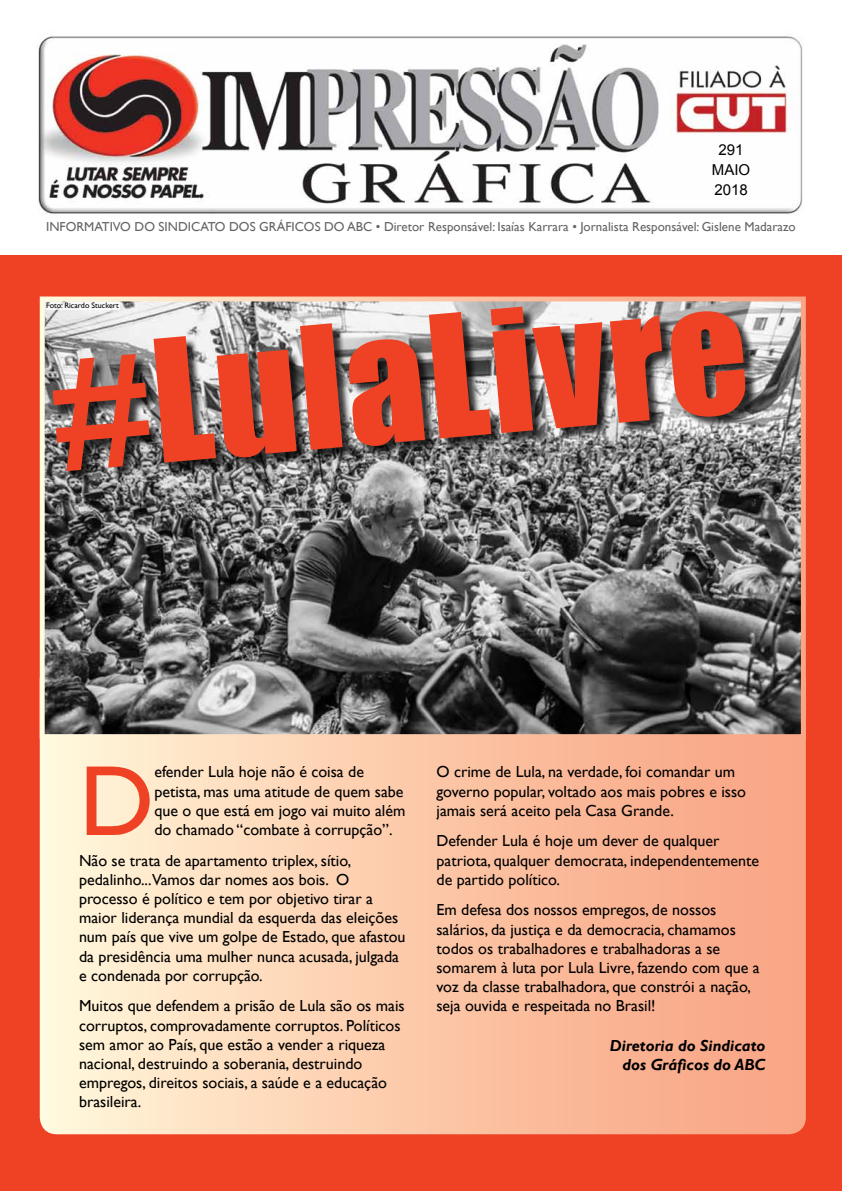
<style>
.page{position:relative;width:842px;height:1191px;background:#fff}
.page>*{position:absolute;margin:0;border:0;box-sizing:border-box;transform-origin:0 0}
.t1{font:157px "Impact";color:#ef4123}
.t2{font:100.4px "Gill Sans";color:#ef4123}
.t3{font:16px/19.2px "Gill Sans";color:#000}
.t4{font:italic 700 16px/19.2px "Gill Sans";color:#000;text-align:right}
.t5{font:15px/20px "Arial";color:#000;text-align:center}
.t6{font:13px "Gill Sans";color:#636466}
.t7{font:8px "Gill Sans";color:#000}
</style>
<div class="page">
<div style="left:0;top:255px;width:842px;height:936px;background:#ef4123"></div>
<img style="left:38px;top:36px;width:765px;height:178px">
<svg style="left:40px;top:739px;width:766px;height:395px;background:#fccaab"></svg>
<img style="left:46px;top:302px;width:754px;height:431px">
<div style="left:40px;top:296px;width:766px;height:443px;border:5px solid #fff"></div>
<div style="left:54px;top:308px;width:703px;height:175px;background:#000;opacity:.75"></div>
<div style="left:46px;top:302px;width:74px;height:8px;background:#fff"></div>
<p class="t5" style="left:712px;top:140px;width:40px">291<br>MAIO<br>2018</p>
<p class="t6" style="left:46px;top:219px;width:751px">INFORMATIVO DO SINDICATO DOS GRÁFICOS DO ABC • Diretor Responsável: Isaías Karrara • Jornalista Responsável: Gislene Madarazo</p>
<p class="t7" style="left:46px;top:300px;width:74px">Foto: Ricardo Stuckert</p>
<h1 class="t1" style="left:41px;top:289px;width:685px;rotate:-5deg">#LulaLivre</h1>
<h2 class="t2" style="left:79px;top:743px;width:77px">D</h2>
<p class="t3" style="left:154px;top:762px;width:253px">efender Lula hoje não é coisa de petista, mas uma atitude de quem sabe que o que está em jogo vai muito além do chamado “combate à corrupção”.</p>
<p class="t3" style="left:79px;top:851px;width:328px">Não se trata de apartamento triplex, sítio, pedalinho...Vamos dar nomes aos bois. O processo é político e tem por objetivo tirar a maior liderança mundial da esquerda das eleições num país que vive um golpe de Estado, que afastou da presidência uma mulher nunca acusada, julgada e condenada por corrupção.</p>
<p class="t3" style="left:79px;top:996px;width:327px">Muitos que defendem a prisão de Lula são os mais corruptos, comprovadamente corruptos. Políticos sem amor ao País, que estão a vender a riqueza nacional, destruindo a soberania, destruindo empregos, direitos sociais, a saúde e a educação brasileira.</p>
<p class="t3" style="left:436px;top:762px;width:311px">O crime de Lula, na verdade, foi comandar um governo popular, voltado aos mais pobres e isso jamais será aceito pela Casa Grande.</p>
<p class="t3" style="left:436px;top:831px;width:324px">Defender Lula é hoje um dever de qualquer patriota, qualquer democrata, independentemente de partido político.</p>
<p class="t3" style="left:436px;top:900px;width:325px">Em defesa dos nossos empregos, de nossos salários, da justiça e da democracia, chamamos todos os trabalhadores e trabalhadoras a se somarem à luta por Lula Livre, fazendo com que a voz da classe trabalhadora, que constrói a nação, seja ouvida e respeitada no Brasil!</p>
<p class="t4" style="left:610px;top:1036px;width:157px">Diretoria do Sindicato dos Gráficos do ABC</p>
</div>
